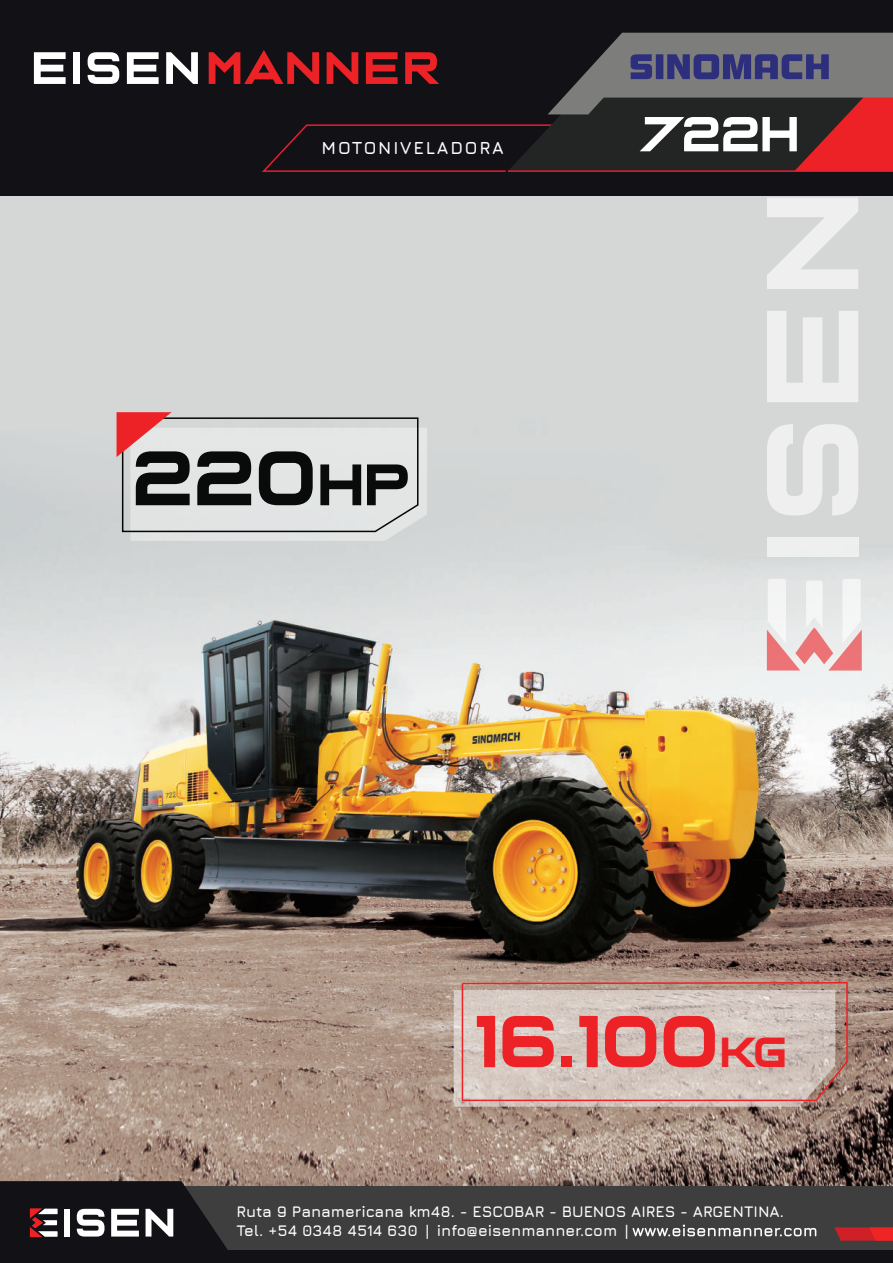
<style>
.page{position:relative;width:893px;height:1263px;background:#fff}
.page>*{position:absolute;margin:0;border:0;box-sizing:border-box;transform-origin:0 0}
.t1{font:78.75px "Casanova Scotia";color:#090b0a}
.t2{font:75px "Casanova Scotia";color:#ec2226}
.t3{font:50.25px "Casanova Scotia";color:#fff}
.t4{font:700 17.55px "Jura";letter-spacing:.105em;color:#fff}
.t5{font:700 15.3px/19.4px "Jura";color:#fff}
.s1{font-size:59.7px}
.s2{font-size:42.75px}
.s3{font-family:"Century Gothic"}
</style>
<div class="page">
<img style="left:0;top:196px;width:893px;height:990px">
<div style="left:0;top:0;width:893px;height:196px;background:#121115"></div>
<svg style="left:34px;top:52px;width:32px;height:32px"></svg>
<div style="left:73px;top:52px;width:7px;height:32px;background:#fff"></div>
<svg style="left:88px;top:52px;width:31px;height:32px"></svg>
<svg style="left:127px;top:52px;width:32px;height:32px"></svg>
<svg style="left:166px;top:52px;width:32px;height:32px"></svg>
<svg style="left:117px;top:412px;width:310px;height:129px"></svg>
<div style="left:185px;top:1186px;width:708px;height:69px;background:#3e3e3f"></div>
<div style="left:0;top:1250px;width:893px;height:13px;background:#121115"></div>
<svg style="left:834px;top:1227px;width:59px;height:14px"></svg>
<svg style="left:0;top:1181px;width:236px;height:69px"></svg>
<svg style="left:632px;top:1224px;width:184px;height:12px"></svg>
<svg style="left:209px;top:33px;width:684px;height:139px"></svg>
<hr style="left:508px;top:170px;width:385px;height:2px;background:#ed1b31">
<svg style="left:454px;top:990px;width:381px;height:117px"></svg>
<svg style="left:461px;top:981px;width:387px;height:121px"></svg>
<div style="left:767px;top:537px;width:91px;height:20px;background:#eeefee"></div>
<svg style="left:767px;top:424px;width:91px;height:91px"></svg>
<svg style="left:767px;top:311px;width:91px;height:91px"></svg>
<svg style="left:767px;top:198px;width:91px;height:91px"></svg>
<svg style="left:767px;top:579px;width:95px;height:91px"></svg>
<p class="t4" style="left:322px;top:135px;width:184px">MOTONIVELADORA</p>
<h1 class="t1" style="left:136px;top:444px;width:279px">220<span class="s1">hp</span></h1>
<h3 class="t3" style="left:645px;top:112px;width:158px">722H</h3>
<h2 class="t2" style="left:477px;top:1008px;width:314px">16.100<span class="s2">kg</span></h2>
<p class="t5" style="left:237px;top:1201px;width:549px">Ruta 9 Panamericana km48. - ESCOBAR - BUENOS AIRES - ARGENTINA.<br>Tel. +54 0348 4514 630 <span class="s3">|</span> info@eisenmanner.com <span class="s3">|</span></p>
</div>
